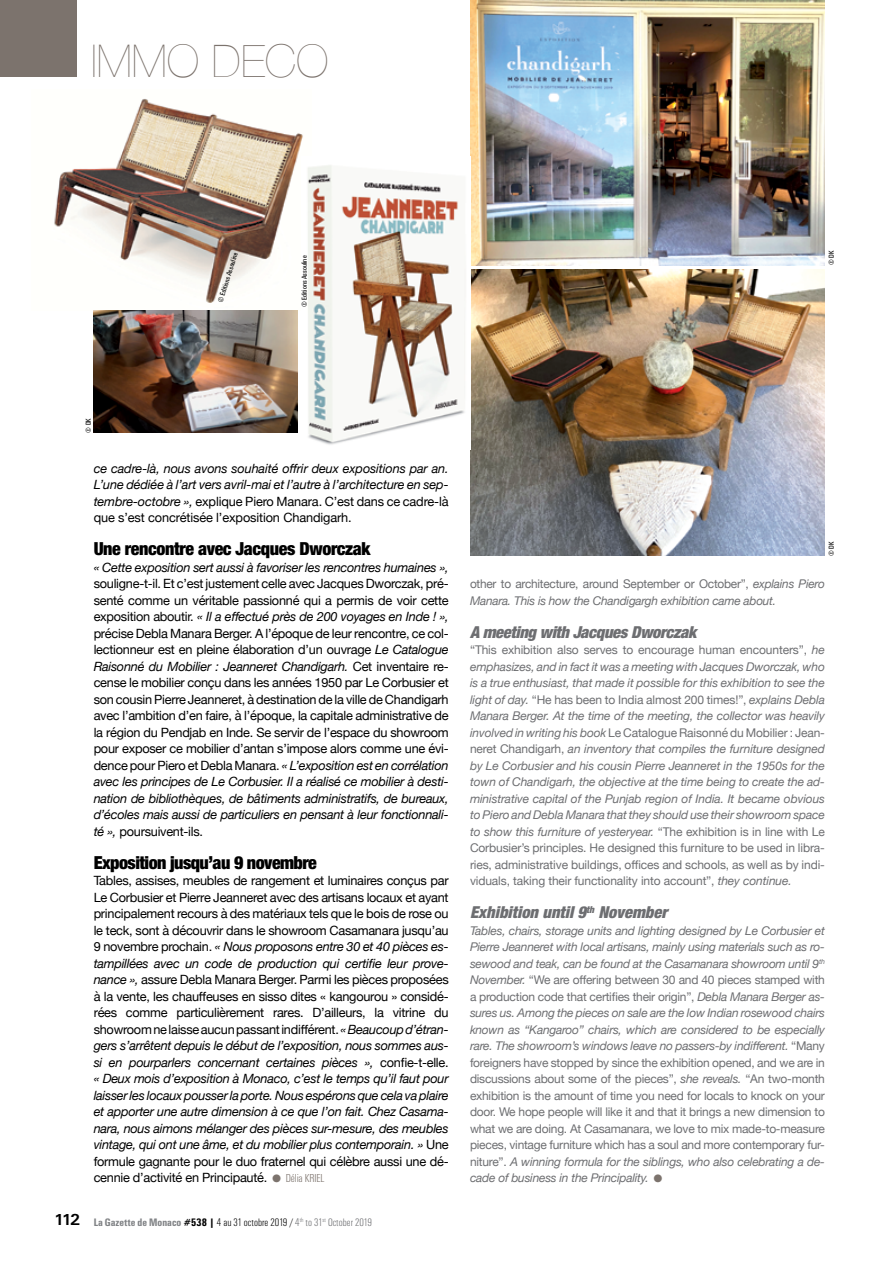
<style>
.page{position:relative;width:893px;height:1263px;background:#fff}
.page>*{position:absolute;margin:0;border:0;box-sizing:border-box;transform-origin:0 0}
.t1{font:200 45px "Helvetica Neue";color:#7c736d}
.t2{font:700 condensed 28.5px "Unitus T";color:#7c736d}
.t3{font:900 condensed 18px "Helvetica Neue";letter-spacing:-.02em;color:#000}
.t4{font:italic 900 condensed 16.5px "Helvetica Neue";letter-spacing:-.02em;color:#6d6e71}
.t5{font:italic 900 condensed 16.5px "Helvetica Neue";color:#6d6e71}
.t6{font:700 16.5px "Unitus T";color:#000}
.t7{font:12.75px/16.5px "Helvetica Neue";letter-spacing:-.02em;color:#000;text-align:justify}
.t8{font:italic 12.75px/16.5px "Helvetica Neue";letter-spacing:-.02em;color:#000;text-align:justify}
.t9{font:italic 12px/16.5px "Helvetica Neue";letter-spacing:-.02em;color:#6d6e71;text-align:justify}
.t10{font:700 condensed 11.25px "Unitus T";color:#808285}
.t11{font:condensed 7.5px "Unitus T";color:#000}
.s1{font-style:normal}
.s2{font-style:italic}
.s3{font-family:"Unitus T";font-weight:700;font-stretch:condensed;font-size:28.5px;color:#7c736d}
.s4{font-family:"Unitus T";font-weight:300;font-stretch:condensed;font-size:12px;color:#7c736d}
.s5{color:#000}
.s6{font-weight:300;color:#000}
.s7{font-weight:300;color:#6d6e71}
</style>
<div class="page">
<div style="left:0;top:0;width:77px;height:77px;background:#7c736d"></div>
<img style="left:470px;top:269px;width:355px;height:287px">
<img style="left:470px;top:0;width:355px;height:265px">
<img style="left:54px;top:98px;width:249px;height:205px">
<img style="left:94px;top:310px;width:204px;height:123px">
<img style="left:302px;top:156px;width:163px;height:289px">
<h1 class="t1" style="left:91px;top:26px;width:239px">IMMO DECO</h1>
<p class="t11" style="left:216px;top:301px;width:53px;rotate:-73deg">© Editions Assouline</p>
<p class="t11" style="left:300px;top:307px;width:53px;rotate:-90deg">© Editions Assouline</p>
<p class="t11" style="left:827px;top:265px;width:16px;rotate:-90deg">© DK</p>
<p class="t11" style="left:84px;top:433px;width:16px;rotate:-90deg">© DK</p>
<h3 class="t6" style="left:54px;top:1210px;width:28px">112</h3>
<p class="t8" style="left:94px;top:460px;width:356px">ce cadre-là, nous avons souhaité offrir deux expositions par an.<br>L’une dédiée à l’art vers avril-mai et l’autre à l’architecture en sep&shy;tembre-octobre », <span class="s1">explique Piero Manara. C’est dans ce cadre-là que s’est concrétisée l’exposition Chandigarh.</span></p>
<h3 class="t3" style="left:94px;top:538px;width:278px">Une rencontre avec Jacques Dworczak</h3>
<p class="t8" style="left:94px;top:559px;width:356px">« Cette exposition sert aussi à favoriser les rencontres humaines »,</p>
<p class="t7" style="left:94px;top:576px;width:357px">souligne-t-il. Et c’est justement celle avec Jacques Dworczak, pré&shy;senté comme un véritable passionné qui a permis de voir cette exposition aboutir. <span class="s2">« Il a effectué près de 200 voyages en Inde ! », </span>précise Debla Manara Berger. A l’époque de leur rencontre, ce col&shy;lectionneur est en pleine élaboration d’un ouvrage <span class="s2">Le Catalogue Raisonné du Mobilier : Jeanneret Chandigarh.</span> Cet inventaire re&shy;cense le mobilier conçu dans les années 1950 par Le Corbusier et son cousin Pierre Jeanneret, à destination de la ville de Chandigarh avec l’ambition d’en faire, à l’époque, la capitale administrative de la région du Pendjab en Inde. Se servir de l’espace du showroom pour exposer ce mobilier d’antan s’impose alors comme une évi&shy;dence pour Piero et Debla Manara. <span class="s2">« L’exposition est en corrélation avec les principes de Le Corbusier. Il a réalisé ce mobilier à desti&shy;nation de bibliothèques, de bâtiments administratifs, de bureaux, d’écoles mais aussi de particuliers en pensant à leur fonctionnali&shy;té »,</span> poursuivent-ils.</p>
<h3 class="t3" style="left:94px;top:851px;width:225px">Exposition jusqu’au 9 novembre</h3>
<p class="t7" style="left:94px;top:873px;width:356px">Tables, assises, meubles de rangement et luminaires conçus par Le Corbusier et Pierre Jeanneret avec des artisans locaux et ayant principalement recours à des matériaux tels que le bois de rose ou le teck, sont à découvrir dans le showroom Casamanara jusqu’au 9 novembre prochain. <span class="s2">« Nous proposons entre 30 et 40 pièces es&shy;tampillées avec un code de production qui certifie leur prove&shy;nance »,</span> assure Debla Manara Berger. Parmi les pièces proposées à la vente, les chauffeuses en sisso dites « kangourou » considé&shy;rées comme particulièrement rares. D’ailleurs, la vitrine du showroom ne laisse aucun passant indifférent. <span class="s2">«Beaucoup d’étran&shy;gers s’arrêtent depuis le début de l’exposition, nous sommes aus&shy;si en pourparlers concernant certaines pièces »,</span> confie-t-elle. <span class="s2">« Deux mois d’exposition à Monaco, c’est le temps qu’il faut pour laisser les locaux pousser la porte. Nous espérons que cela va plaire et apporter une autre dimension à ce que l’on fait. Chez Casama&shy;nara, nous aimons mélanger des pièces sur-mesure, des meubles vintage, qui ont une âme, et du mobilier plus contemporain. »</span> Une formule gagnante pour le duo fraternel qui célèbre aussi une dé&shy;cennie d’activité en Principauté.<span class="s3">•</span><span class="s4">Délia KRIEL</span></p>
<p class="t10" style="left:94px;top:1215px;width:280px">La Gazette de Monaco <span class="s5">#538 |</span> <span class="s6">4 au 31 octobre 2019 /</span> <span class="s7">4</span><sup>th</sup> <span class="s7">to 31</span><sup>st</sup> <span class="s7">October 2019</span></p>
<p class="t11" style="left:827px;top:556px;width:16px;rotate:-90deg">© DK</p>
<p class="t9" style="left:470px;top:576px;width:356px"><span class="s1">other to architecture, around September or October”,</span> explains Piero<br>Manara. This is how the Chandigargh exhibition came about.</p>
<h3 class="t4" style="left:470px;top:621px;width:228px">A meeting with Jacques Dworczak</h3>
<p class="t9" style="left:470px;top:642px;width:356px"><span class="s1">“This exhibition also serves to encourage human encounters”,</span> he emphasizes, and in fact it was a meeting with Jacques Dworczak, who is a true enthusiast, that made it possible for this exhibition to see the light of day. <span class="s1">“He has been to India almost 200 times!”,</span> explains Debla Manara Berger. At the time of the meeting, the collector was heavily involved in writing his book <span class="s1">Le Catalogue Raisonné du Mobilier : Jean&shy;neret Chandigarh,</span> an inventory that compiles the furniture designed by Le Corbusier and his cousin Pierre Jeanneret in the 1950s for the town of Chandigarh, the objective at the time being to create the ad&shy;ministrative capital of the Punjab region of India. It became obvious to Piero and Debla Manara that they should use their showroom space to show this furniture of yesteryear. <span class="s1">“The exhibition is in line with Le Corbusier’s principles. He designed this furniture to be used in libra&shy;ries, administrative buildings, offices and schools, as well as by indi&shy;viduals, taking their functionality into account”,</span> they continue.</p>
<h3 class="t5" style="left:470px;top:902px;width:199px">Exhibition until 9<sup>th</sup> November</h3>
<p class="t9" style="left:470px;top:923px;width:356px">Tables, chairs, storage units and lighting designed by Le Corbusier et Pierre Jeanneret with local artisans, mainly using materials such as ro&shy;sewood and teak, can be found at the Casamanara showroom until 9<sup>th </sup>November. <span class="s1">“We are offering between 30 and 40 pieces stamped with a production code that certifies their origin”,</span> Debla Manara Berger as&shy;sures us. Among the pieces on sale are the low Indian rosewood chairs known as “Kangaroo” chairs, which are considered to be especially rare. The showroom’s windows leave no passers-by indifferent. <span class="s1">“Many foreigners have stopped by since the exhibition opened, and we are in discussions about some of the pieces”,</span> she reveals. <span class="s1">“An two-month exhibition is the amount of time you need for locals to knock on your door. We hope people will like it and that it brings a new dimension to what we are doing. At Casamanara, we love to mix made-to-measure pieces, vintage furniture which has a soul and more contemporary fur&shy;niture”.</span> A winning formula for the siblings, who also celebrating a de&shy;cade of business in the Principality.</p>
<h2 class="t2" style="left:648px;top:1162px;width:21px">•</h2>
</div>
